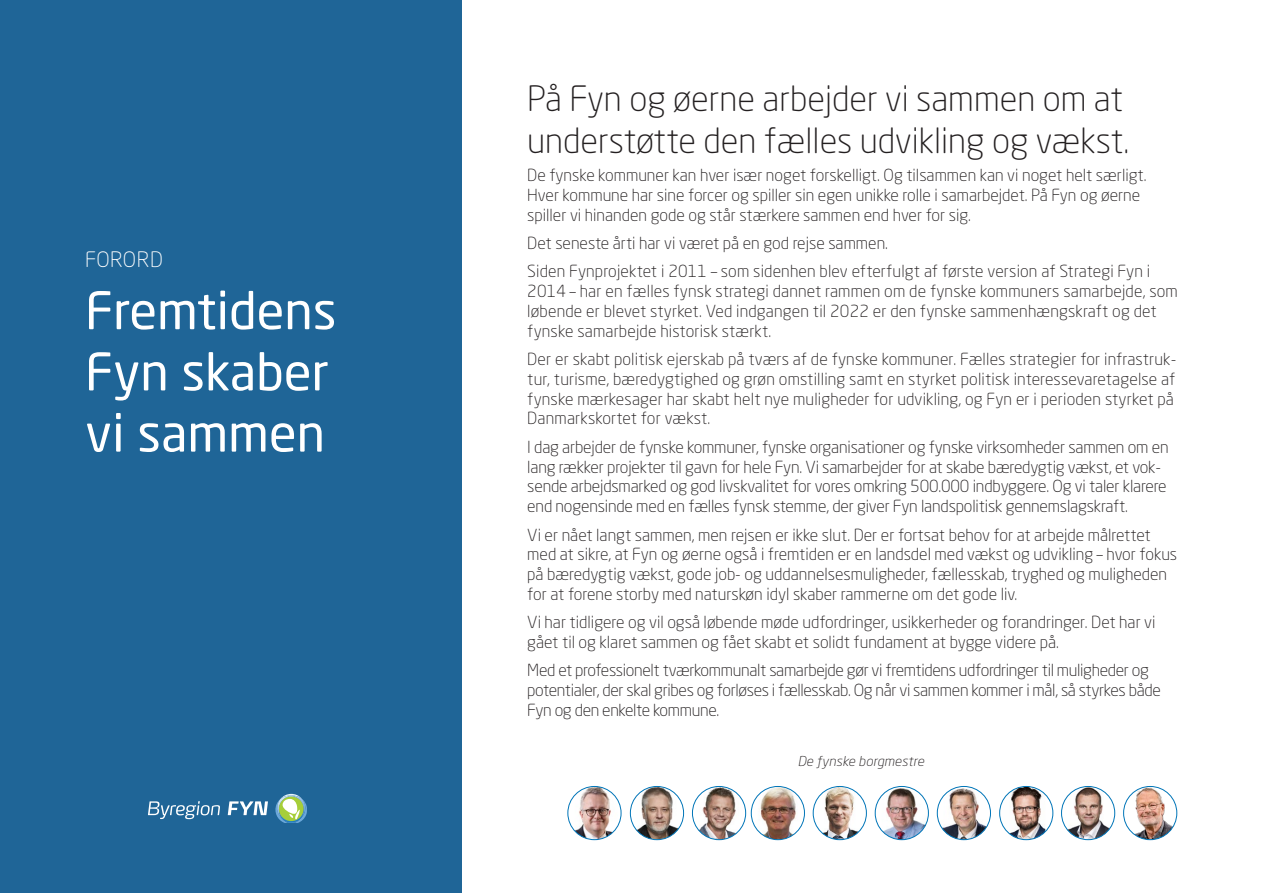
<style>
.page{position:relative;width:1263px;height:893px;background:#fff}
.page>*{position:absolute;margin:0;border:0;box-sizing:border-box;transform-origin:0 0}
.t1{font:51px "Neo Sans Std";color:#fff}
.t2{font:300 34.5px/41.4px "Neo Sans Std";color:#231f20}
.t3{font:300 21px "Neo Sans Std";letter-spacing:.03em;color:#fff}
.t4{font:300 16.5px/19.8px "Neo Sans Std";color:#231f20}
.t5{font:300 16.5px/19.8px "Neo Sans Std";letter-spacing:-.02em;color:#231f20}
.Afsnit_overskrift_1{font:italic 300 13.5px "Neo Sans Std";letter-spacing:.01em;color:#231f20}
</style>
<div class="page">
<div style="left:0;top:0;width:461px;height:893px;background:#1f6597"></div>
<img style="left:575px;top:786px;width:43px;height:54px">
<div style="left:568px;top:786px;width:53px;height:54px;border:1px solid #0075b8;border-radius:50%"></div>
<img style="left:813px;top:786px;width:53px;height:54px;border-radius:27px">
<div style="left:813px;top:786px;width:53px;height:54px;border:1px solid #0075b8;border-radius:50%"></div>
<img style="left:937px;top:786px;width:53px;height:54px;border-radius:27px">
<div style="left:937px;top:786px;width:54px;height:54px;border:1px solid #0075b8;border-radius:50%"></div>
<img style="left:1002px;top:786px;width:43px;height:54px">
<div style="left:999px;top:786px;width:54px;height:54px;border:1px solid #0075b8;border-radius:50%"></div>
<img style="left:692px;top:786px;width:54px;height:54px;border-radius:27px">
<div style="left:692px;top:786px;width:54px;height:54px;border:1px solid #0075b8;border-radius:50%"></div>
<img style="left:751px;top:786px;width:53px;height:54px;border-radius:27px">
<div style="left:751px;top:786px;width:54px;height:54px;border:1px solid #0075b8;border-radius:50%"></div>
<img style="left:1061px;top:786px;width:54px;height:54px;border-radius:27px">
<div style="left:1061px;top:786px;width:54px;height:54px;border:1px solid #0075b8;border-radius:50%"></div>
<img style="left:875px;top:786px;width:53px;height:54px;border-radius:27px">
<div style="left:875px;top:786px;width:53px;height:54px;border:1px solid #0075b8;border-radius:50%"></div>
<img style="left:630px;top:787px;width:54px;height:53px">
<div style="left:630px;top:786px;width:54px;height:54px;border:1px solid #0075b8;border-radius:50%"></div>
<img style="left:1123px;top:786px;width:54px;height:54px;border-radius:27px">
<div style="left:1123px;top:786px;width:54px;height:54px;border:1px solid #0075b8;border-radius:50%"></div>
<svg style="left:148px;top:801px;width:72px;height:18px"></svg>
<svg style="left:228px;top:801px;width:40px;height:14px"></svg>
<svg style="left:275px;top:794px;width:32px;height:29px"></svg>
<p class="t3" style="left:85px;top:247px;width:79px">FORORD</p>
<p class="t1" style="left:85px;top:279px;width:253px">Fremtidens</p>
<p class="t1" style="left:85px;top:340px;width:245px">Fyn skaber</p>
<p class="t1" style="left:85px;top:402px;width:242px">vi sammen</p>
<p class="t2" style="left:527px;top:78px;width:603px">På Fyn og øerne arbejder vi sammen om at understøtte den fælles udvikling og vækst.</p>
<p class="t4" style="left:527px;top:165px;width:621px">De fynske kommuner kan hver især noget forskelligt. Og tilsammen kan vi noget helt særligt.<br>Hver kommune har sine forcer og spiller sin egen unikke rolle i samarbejdet. På Fyn og øerne spiller vi hinanden gode og står stærkere sammen end hver for sig.</p>
<p class="t4" style="left:527px;top:233px;width:362px">Det seneste årti har vi været på en god rejse sammen.</p>
<p class="t4" style="left:527px;top:261px;width:652px">Siden Fynprojektet i 2011 – som sidenhen blev efterfulgt af første version af Strategi Fyn i 2014 – har en fælles fynsk strategi dannet rammen om de fynske kommuners samarbejde, som løbende er blevet styrket. Ved indgangen til 2022 er den fynske sammenhængskraft og det fynske samarbejde historisk stærkt.</p>
<p class="t4" style="left:527px;top:349px;width:650px">Der er skabt politisk ejerskab på tværs af de fynske kommuner. Fælles strategier for infrastruk&shy;tur, turisme, bæredygtighed og grøn omstilling samt en styrket politisk interessevaretagelse af fynske mærkesager har skabt helt nye muligheder for udvikling, og Fyn er i perioden styrket på Danmarkskortet for vækst.</p>
<p class="t4" style="left:527px;top:437px;width:643px">I dag arbejder de fynske kommuner, fynske organisationer og fynske virksomheder sammen om en lang rækker projekter til gavn for hele Fyn. Vi samarbejder for at skabe bæredygtig vækst, et vok&shy;sende arbejdsmarked og god livskvalitet for vores omkring 500.000 indbyggere. Og vi taler klarere end nogensinde med en fælles fynsk stemme, der giver Fyn landspolitisk gennemslagskraft.</p>
<p class="t4" style="left:527px;top:524px;width:651px">Vi er nået langt sammen, men rejsen er ikke slut. Der er fortsat behov for at arbejde målrettet med at sikre, at Fyn og øerne også i fremtiden er en landsdel med vækst og udvikling – hvor fokus på bæredygtig vækst, gode job- og uddannelsesmuligheder, fællesskab, tryghed og muligheden for at forene storby med naturskøn idyl skaber rammerne om det gode liv.</p>
<p class="t4" style="left:527px;top:612px;width:630px">Vi har tidligere og vil også løbende møde udfordringer, usikkerheder og forandringer. Det har vi gået til og klaret sammen og fået skabt et solidt fundament at bygge videre på.</p>
<p class="t5" style="left:527px;top:660px;width:635px">Med et professionelt tværkommunalt samarbejde gør vi fremtidens udfordringer til muligheder og potentialer, der skal gribes og forløses i fællesskab. Og når vi sammen kommer i mål, så styrkes både<br>Fyn og den enkelte kommune.</p>
<p class="Afsnit_overskrift_1" style="left:798px;top:753px;width:128px">De fynske borgmestre</p>
</div>
